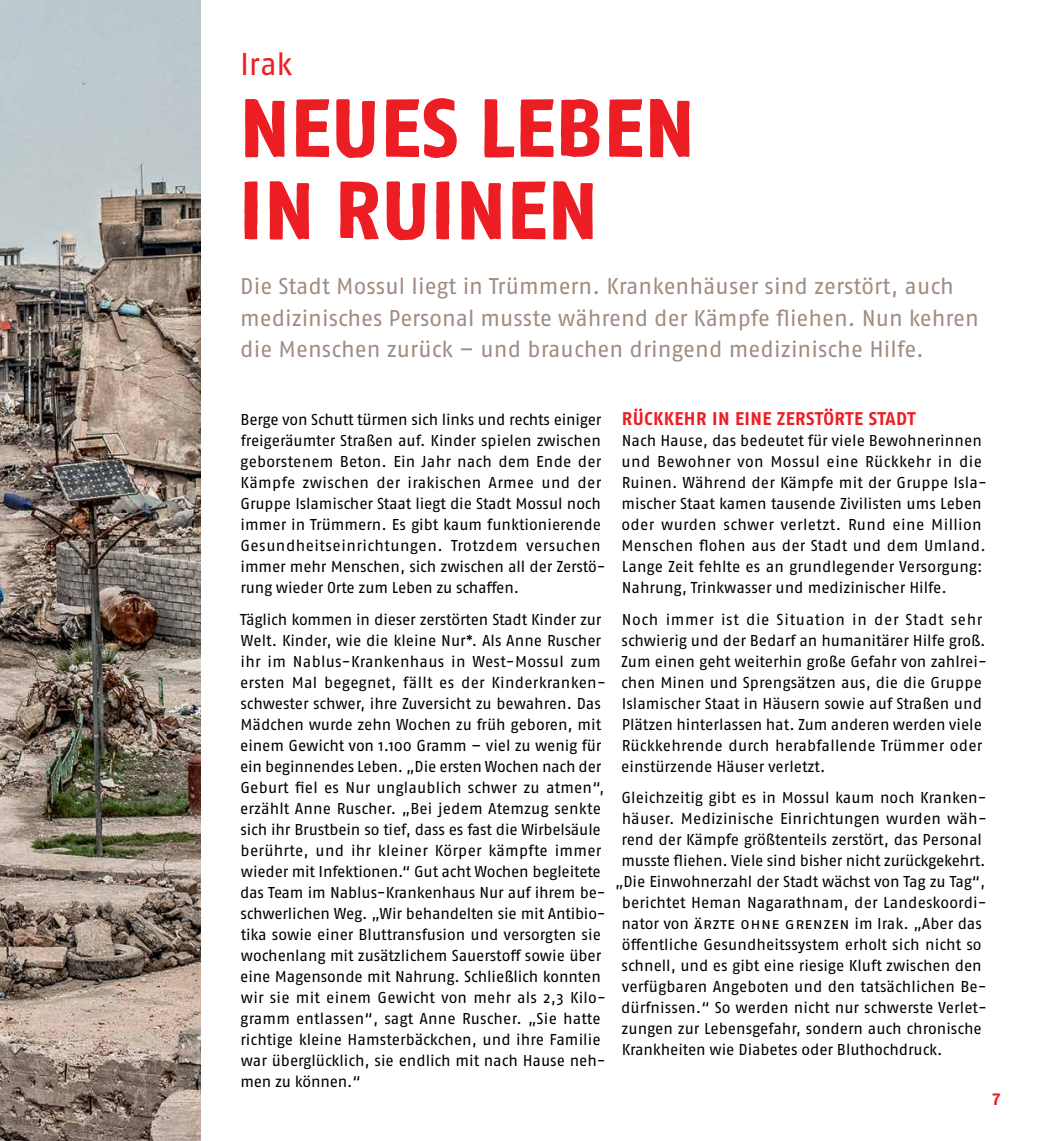
<style>
.page{position:relative;width:1042px;height:1141px;background:#fff}
.page>*{position:absolute;margin:0;border:0;box-sizing:border-box;transform-origin:0 0}
.t1{font:82.25px/82.2px "Fago Rough Bold Lf";letter-spacing:.01em;color:#ed1d24}
.t2{font:31.5px "Fago OT";color:#ed1d24}
.t3{font:22.75px/31.5px "Fago OT";color:#9f8d83}
.t4{font:700 18.38px "Fago OT";letter-spacing:.02em;color:#ed1d24}
.t5{font:700 17.5px "Fago OT";color:#ed1d24}
.t6{font:15.75px/21px "Fago OT";color:#000}
.t7{font:15.75px "Fago OT";letter-spacing:.025em;color:#000}
</style>
<div class="page">
<img style="left:0;top:0;width:200px;height:1141px">
<h2 class="t2" style="left:240px;top:45px;width:54px">Irak</h2>
<h1 class="t1" style="left:240px;top:87px;width:457px">NEUES LEBEN<br>IN RUINEN</h1>
<h3 class="t3" style="left:240px;top:270px;width:740px">Die Stadt Mossul liegt in Trümmern. Krankenhäuser sind zerstört, auch medizinisches Personal musste während der Kämpfe fliehen. Nun kehren die Menschen zurück – und brauchen dringend medizinische Hilfe.</h3>
<p class="t6" style="left:240px;top:409px;width:367px">Berge von Schutt türmen sich links und rechts einiger freigeräumter Straßen auf. Kinder spielen zwischen geborstenem Beton. Ein Jahr nach dem Ende der Kämpfe zwischen der irakischen Armee und der Gruppe Islamischer Staat liegt die Stadt Mossul noch immer in Trümmern. Es gibt kaum funktionierende Gesundheitseinrichtungen. Trotzdem versuchen immer mehr Menschen, sich zwischen all der Zerstö&shy;rung wieder Orte zum Leben zu schaffen.</p>
<p class="t6" style="left:240px;top:609px;width:367px">Täglich kommen in dieser zerstörten Stadt Kinder zur Welt. Kinder, wie die kleine Nur*. Als Anne Ruscher ihr im Nablus-Krankenhaus in West-Mossul zum ersten Mal begegnet, fällt es der Kinderkranken&shy;schwester schwer, ihre Zuversicht zu bewahren. Das Mädchen wurde zehn Wochen zu früh geboren, mit einem Gewicht von 1.100 Gramm – viel zu wenig für ein beginnendes Leben. „Die ersten Wochen nach der Geburt fiel es Nur unglaublich schwer zu atmen“, erzählt Anne Ruscher. „Bei jedem Atemzug senkte sich ihr Brustbein so tief, dass es fast die Wirbelsäule berührte, und ihr kleiner Körper kämpfte immer wieder mit Infektionen.“ Gut acht Wochen begleitete das Team im Nablus-Krankenhaus Nur auf ihrem be&shy;schwerlichen Weg. „Wir behandelten sie mit Antibio&shy;tika sowie einer Bluttransfusion und versorgten sie wochenlang mit zusätzlichem Sauerstoff sowie über eine Magensonde mit Nahrung. Schließlich konnten wir sie mit einem Gewicht von mehr als 2,3 Kilo&shy;gramm entlassen“, sagt Anne Ruscher. „Sie hatte richtige kleine Hamsterbäckchen, und ihre Familie war überglücklich, sie endlich mit nach Hause neh&shy;men zu können.“</p>
<p class="t4" style="left:622px;top:408px;width:295px">RÜCKKEHR IN EINE ZERSTÖRTE STADT</p>
<p class="t6" style="left:621px;top:430px;width:367px">Nach Hause, das bedeutet für viele Bewohnerinnen und Bewohner von Mossul eine Rückkehr in die Ruinen. Während der Kämpfe mit der Gruppe Isla&shy;mischer Staat kamen tausende Zivilisten ums Leben oder wurden schwer verletzt. Rund eine Million Menschen flohen aus der Stadt und dem Umland.<br>Lange Zeit fehlte es an grundlegender Versorgung:<br>Nahrung, Trinkwasser und medizinischer Hilfe.</p>
<p class="t6" style="left:621px;top:609px;width:367px">Noch immer ist die Situation in der Stadt sehr schwierig und der Bedarf an humanitärer Hilfe groß.<br>Zum einen geht weiterhin große Gefahr von zahlrei&shy;chen Minen und Sprengsätzen aus, die die Gruppe Islamischer Staat in Häusern sowie auf Straßen und Plätzen hinterlassen hat. Zum anderen werden viele Rückkehrende durch herabfallende Trümmer oder einstürzende Häuser verletzt.</p>
<p class="t6" style="left:621px;top:787px;width:367px">Gleichzeitig gibt es in Mossul kaum noch Kranken-</p>
<p class="t6" style="left:622px;top:808px;width:366px">häuser. Medizinische Einrichtungen wurden wäh-</p>
<p class="t6" style="left:621px;top:829px;width:362px">rend der Kämpfe größtenteils zerstört, das Personal</p>
<p class="t6" style="left:621px;top:850px;width:366px">musste fliehen. Viele sind bisher nicht zurückgekehrt.</p>
<p class="t6" style="left:615px;top:871px;width:372px">„Die Einwohnerzahl der Stadt wächst von Tag zu Tag“,</p>
<p class="t6" style="left:622px;top:892px;width:366px">berichtet Heman Nagarathnam, der Landeskoordi-</p>
<p class="t7" style="left:621px;top:914px;width:362px">nator von Ärzte ohne Grenzen im Irak. „Aber das</p>
<p class="t6" style="left:622px;top:934px;width:361px">öffentliche Gesundheitssystem erholt sich nicht so</p>
<p class="t6" style="left:621px;top:955px;width:362px">schnell, und es gibt eine riesige Kluft zwischen den</p>
<p class="t6" style="left:622px;top:976px;width:366px">verfügbaren Angeboten und den tatsächlichen Be-</p>
<p class="t6" style="left:621px;top:997px;width:367px">dürfnissen.“ So werden nicht nur schwerste Verlet-</p>
<p class="t6" style="left:621px;top:1018px;width:362px">zungen zur Lebensgefahr, sondern auch chronische</p>
<p class="t6" style="left:622px;top:1039px;width:322px">Krankheiten wie Diabetes oder Bluthochdruck.</p>
<p class="t5" style="left:992px;top:1089px;width:9px">7</p>
</div>
